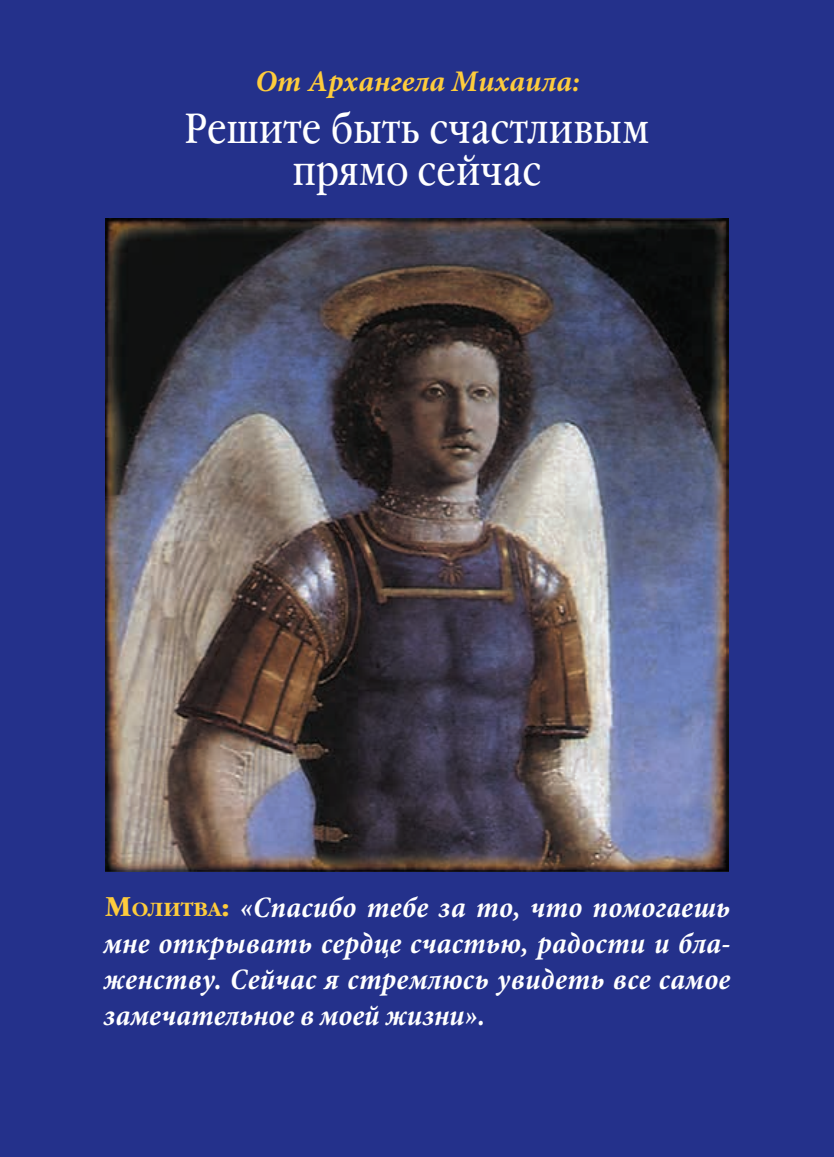
<style>
.page{position:relative;width:834px;height:1157px;background:#fff}
.page>*{position:absolute;margin:0;border:0;box-sizing:border-box;transform-origin:0 0}
.t1{font:42px/42px "Garamond Narrow Book ITC";color:#fff;text-align:center}
.t2{font:italic 700 condensed 30px/36px "Minion Pro";letter-spacing:.005em;color:#fff;text-align:justify}
.t3{font:italic 700 30px "Minion Pro";color:#fecc3c}
.s1{font-family:"Garamond Bold ITC";font-weight:400;font-style:normal;font-stretch:normal;font-size:27px;color:#fecc3c}
.s2{font-family:"Garamond Bold ITC";font-weight:400;font-style:normal;font-stretch:normal;font-size:18.9px;color:#fecc3c}
</style>
<div class="page">
<div style="left:0;top:0;width:833px;height:1157px;background:#24318b"></div>
<img style="left:105px;top:219px;width:623px;height:652px">
<p class="t3" style="left:255px;top:70px;width:325px">От Архангела Михаила:</p>
<p class="t1" style="left:184px;top:113px;width:466px">Решите быть счастливым прямо сейчас</p>
<p class="t2" style="left:104px;top:892px;width:628px"><span class="s1">М</span><span class="s2">олитва</span><span class="s1">:</span> «Спасибо тебе за то, что помогаешь мне открывать сердце счастью, радости и бла&shy;женству. Сейчас я стремлюсь увидеть все самое замечательное в моей жизни».</p>
</div>
